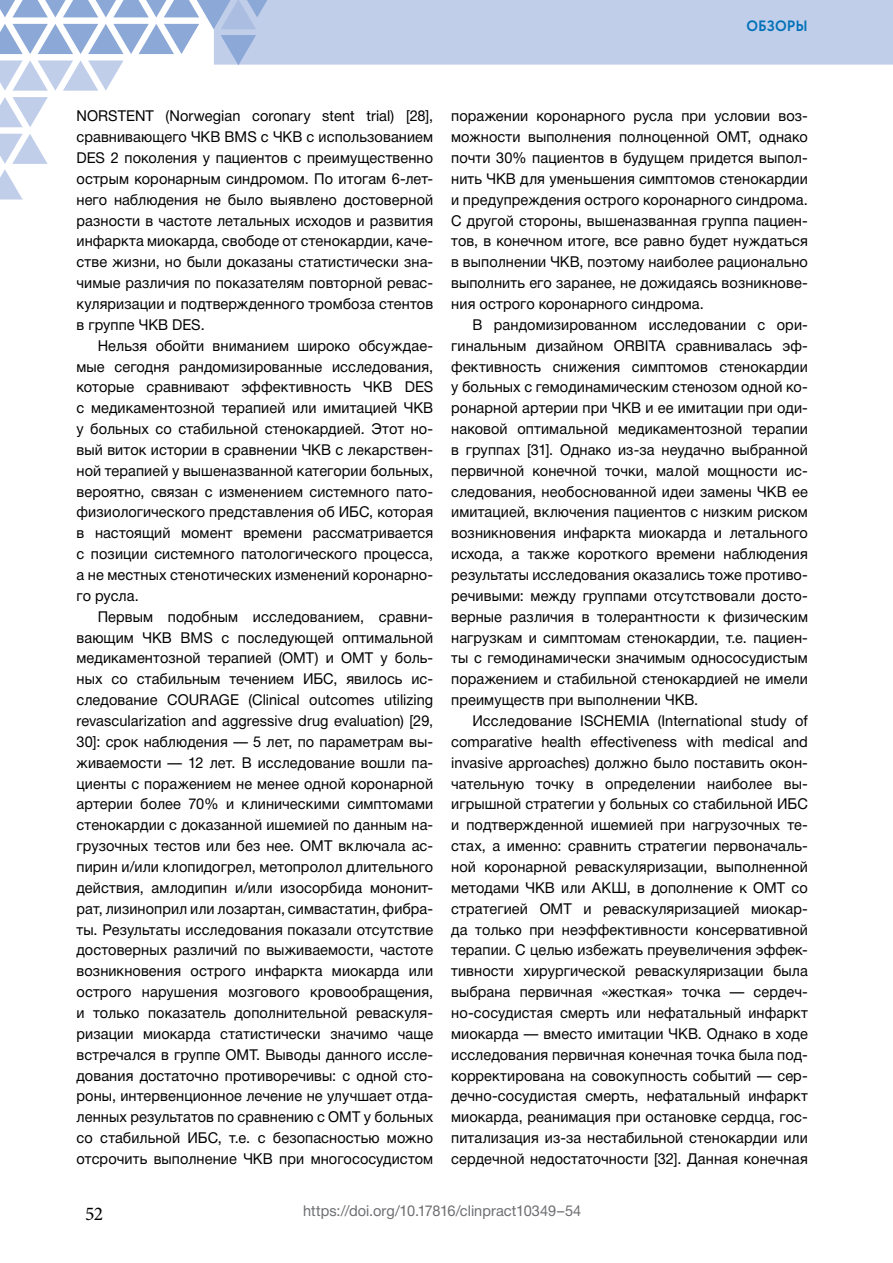
<style>
.page{position:relative;width:893px;height:1263px;background:#fff}
.page>*{position:absolute;margin:0;border:0;box-sizing:border-box;transform-origin:0 0}
.t1{font:19.5px "Minion Pro";color:#000}
.t2{font:15px/20.9px "Helvetica Neue Cyr";letter-spacing:.005em;color:#000;text-align:justify}
.t3{font:15px "Helvetica Neue Cyr";letter-spacing:.005em;color:#6d6e71}
.t4{font:700 15px "Circe";letter-spacing:-.005em;color:#0071b8;scale:.95 1}
</style>
<div class="page">
<svg style="left:0;top:97px;width:48px;height:30px"></svg>
<svg style="left:0;top:134px;width:48px;height:65px"></svg>
<svg style="left:0;top:0;width:893px;height:91px"></svg>
<p class="t4" style="left:746px;top:16px;width:66px">ОБЗОРЫ</p>
<p class="t2" style="left:77px;top:106px;width:358px">NORSTENT (Norwegian coronary stent trial) [28], сравнивающего ЧКВ BMS с ЧКВ с использованием DES 2 поколения у пациентов с преимущественно острым коронарным синдромом. По итогам 6-лет&shy;него наблюдения не было выявлено достоверной разности в частоте летальных исходов и развития инфаркта миокарда, свободе от стенокардии, каче&shy;стве жизни, но были доказаны статистически зна&shy;чимые различия по показателям повторной ревас&shy;куляризации и подтвержденного тромбоза стентов в группе ЧКВ DES.</p>
<p class="t2" style="left:77px;top:335px;width:358px;text-indent:21px">Нельзя обойти вниманием широко обсуждае&shy;мые сегодня рандомизированные исследования, которые сравнивают эффективность ЧКВ DES с медикаментозной терапией или имитацией ЧКВ у больных со стабильной стенокардией. Этот но&shy;вый виток истории в сравнении ЧКВ с лекарствен&shy;ной терапией у вышеназванной категории больных, вероятно, связан с изменением системного пато&shy;физиологического представления об ИБС, которая в настоящий момент времени рассматривается с позиции системного патологического процесса, а не местных стенотических изменений коронарно&shy;го русла.</p>
<p class="t2" style="left:77px;top:606px;width:358px;text-indent:21px">Первым подобным исследованием, сравни&shy;вающим ЧКВ BMS с последующей оптимальной медикаментозной терапией (ОМТ) и ОМТ у боль&shy;ных со стабильным течением ИБС, явилось ис&shy;следование COURAGE (Clinical outcomes utilizing revascularization and aggressive drug evaluation) [29, 30]: срок наблюдения — 5 лет, по параметрам вы&shy;живаемости — 12 лет. В исследование вошли па&shy;циенты с поражением не менее одной коронарной артерии более 70% и клиническими симптомами стенокардии с доказанной ишемией по данным на&shy;грузочных тестов или без нее. ОМТ включала ас&shy;пирин и/или клопидогрел, метопролол длительного действия, амлодипин и/или изосорбида мононит&shy;рат, лизиноприл или лозартан, симвастатин, фибра&shy;ты. Результаты исследования показали отсутствие достоверных различий по выживаемости, частоте возникновения острого инфаркта миокарда или острого нарушения мозгового кровообращения, и только показатель дополнительной реваскуля&shy;ризации миокарда статистически значимо чаще встречался в группе ОМТ. Выводы данного иссле&shy;дования достаточно противоречивы: с одной сто&shy;роны, интервенционное лечение не улучшает отда&shy;ленных результатов по сравнению с ОМТ у больных со стабильной ИБС, т.е. с безопасностью можно отсрочить выполнение ЧКВ при многососудистом</p>
<p class="t2" style="left:451px;top:106px;width:358px">поражении коронарного русла при условии воз&shy;можности выполнения полноценной ОМТ, однако почти 30% пациентов в будущем придется выпол&shy;нить ЧКВ для уменьшения симптомов стенокардии и предупреждения острого коронарного синдрома.<br>С другой стороны, вышеназванная группа пациен&shy;тов, в конечном итоге, все равно будет нуждаться в выполнении ЧКВ, поэтому наиболее рационально выполнить его заранее, не дожидаясь возникнове&shy;ния острого коронарного синдрома.</p>
<p class="t2" style="left:451px;top:314px;width:358px;text-indent:21px">В рандомизированном исследовании с ори&shy;гинальным дизайном ORBITA сравнивалась эф&shy;фективность снижения симптомов стенокардии у больных с гемодинамическим стенозом одной ко&shy;ронарной артерии при ЧКВ и ее имитации при оди&shy;наковой оптимальной медикаментозной терапии в группах [31]. Однако из-за неудачно выбранной первичной конечной точки, малой мощности ис&shy;следования, необоснованной идеи замены ЧКВ ее имитацией, включения пациентов с низким риском возникновения инфаркта миокарда и летального исхода, а также короткого времени наблюдения результаты исследования оказались тоже противо&shy;речивыми: между группами отсутствовали досто&shy;верные различия в толерантности к физическим нагрузкам и симптомам стенокардии, т.е. пациен&shy;ты с гемодинамически значимым однососудистым поражением и стабильной стенокардией не имели преимуществ при выполнении ЧКВ.</p>
<p class="t2" style="left:451px;top:710px;width:358px;text-indent:21px">Исследование ISCHEMIA (International study of comparative health effectiveness with medical and invasive approaches) должно было поставить окон&shy;чательную точку в определении наиболее вы&shy;игрышной стратегии у больных со стабильной ИБС и подтвержденной ишемией при нагрузочных те&shy;стах, а именно: сравнить стратегии первоначаль&shy;ной коронарной реваскуляризации, выполненной методами ЧКВ или АКШ, в дополнение к ОМТ со стратегией ОМТ и реваскуляризацией миокар&shy;да только при неэффективности консервативной терапии. С целью избежать преувеличения эффек&shy;тивности хирургической реваскуляризации была выбрана первичная «жесткая» точка — сердеч&shy;но-сосудистая смерть или нефатальный инфаркт миокарда — вместо имитации ЧКВ. Однако в ходе исследования первичная конечная точка была под&shy;корректирована на совокупность событий — сер&shy;дечно-сосудистая смерть, нефатальный инфаркт миокарда, реанимация при остановке сердца, гос&shy;питализация из-за нестабильной стенокардии или сердечной недостаточности [32]. Данная конечная</p>
<h1 class="t1" style="left:85px;top:1200px;width:19px">52</h1>
<p class="t3" style="left:303px;top:1203px;width:280px">https://doi.org/10.17816/clinpract10349–54</p>
</div>
